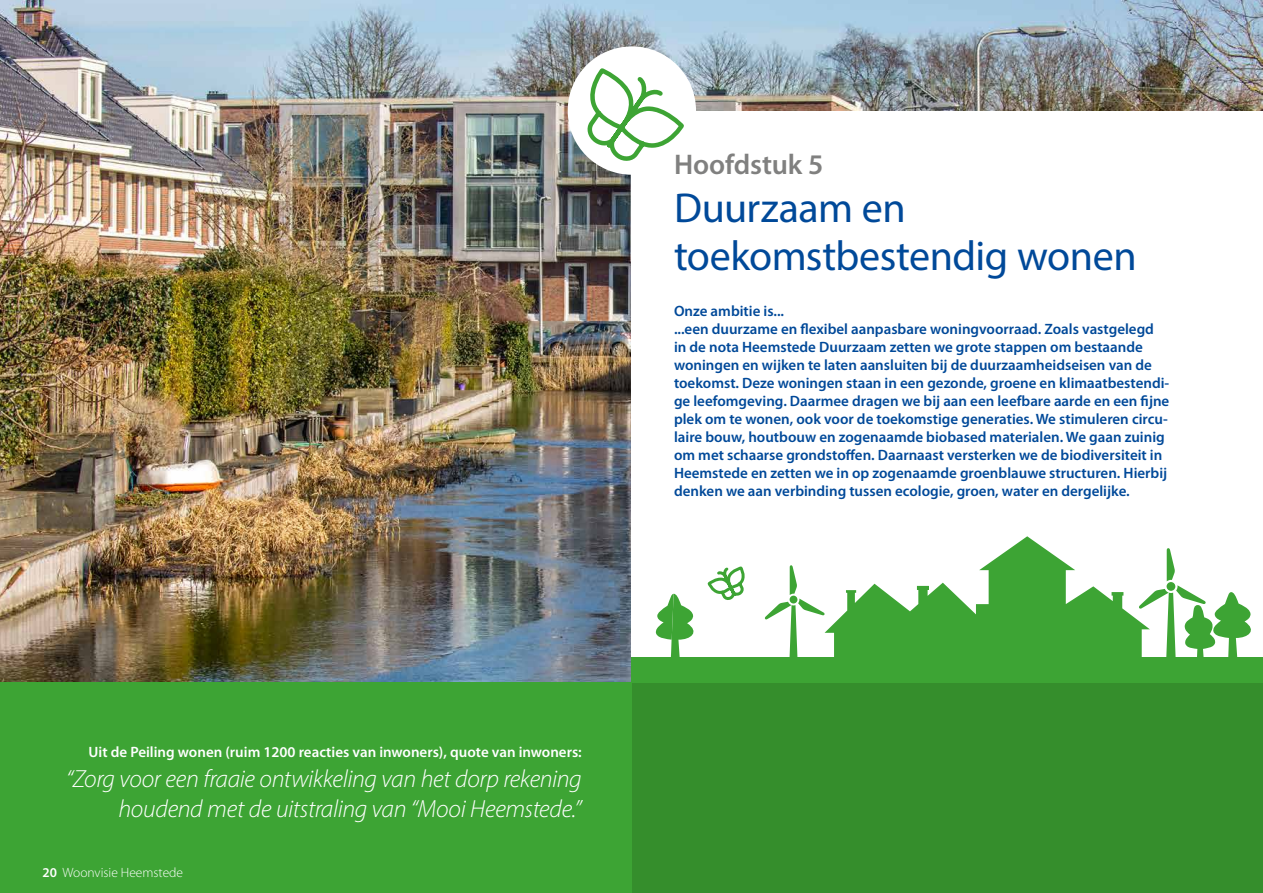
<style>
.page{position:relative;width:1263px;height:893px;background:#fff}
.page>*{position:absolute;margin:0;border:0;box-sizing:border-box;transform-origin:0 0}
.t1{font:42px/48px "Myriad Pro";letter-spacing:-.01em;color:#004999}
.t2{font:600 28.5px "Myriad Pro";letter-spacing:-.005em;color:#80807f}
.t3{font:italic 24.9px/29.8px "Myriad Variable Concept";letter-spacing:-.015em;color:#fff;text-align:right}
.t4{font:600 15px/18px "Myriad Pro";color:#004999}
.t5{font:600 15px "Myriad Pro";color:#fff}
.t6{font:300 13.5px "Myriad Pro";color:#fff}
.s1{font-weight:600}
</style>
<div class="page">
<div style="left:631px;top:682px;width:632px;height:211px;background:#358e2c"></div>
<img style="left:0;top:0;width:1263px;height:682px">
<div style="left:631px;top:111px;width:632px;height:571px;background:#fff"></div>
<div style="left:0;top:682px;width:632px;height:211px;background:#3da434"></div>
<div style="left:631px;top:657px;width:632px;height:25px;background:#3da434"></div>
<svg style="left:656px;top:566px;width:89px;height:91px"></svg>
<svg style="left:764px;top:536px;width:487px;height:121px"></svg>
<div style="left:568px;top:46px;width:128px;height:129px;background:#fff;border-radius:50%"></div>
<svg style="left:584px;top:66px;width:102px;height:100px"></svg>
<h2 class="t2" style="left:674px;top:149px;width:151px">Hoofdstuk 5</h2>
<h1 class="t1" style="left:674px;top:184px;width:464px">Duurzaam en toekomstbestendig wonen</h1>
<p class="t4" style="left:674px;top:302px;width:497px">Onze ambitie is...<br>...een duurzame en flexibel aanpasbare woningvoorraad. Zoals vastgelegd in de nota Heemstede Duurzaam zetten we grote stappen om bestaande woningen en wijken te laten aansluiten bij de duurzaamheidseisen van de toekomst. Deze woningen staan in een gezonde, groene en klimaatbestendi&shy;ge leefomgeving. Daarmee dragen we bij aan een leefbare aarde en een fijne plek om te wonen, ook voor de toekomstige generaties. We stimuleren circu&shy;laire bouw, houtbouw en zogenaamde biobased materialen. We gaan zuinig om met schaarse grondstoffen. Daarnaast versterken we de biodiversiteit in Heemstede en zetten we in op zogenaamde groenblauwe structuren. Hierbij denken we aan verbinding tussen ecologie, groen, water en dergelijke.</p>
<p class="t5" style="left:89px;top:744px;width:495px">Uit de Peiling wonen (ruim 1200 reacties van inwoners), quote van inwoners:</p>
<h3 class="t3" style="left:66px;top:764px;width:517px">“Zorg voor een fraaie ontwikkeling van het dorp rekening houdend met de uitstraling van “Mooi Heemstede.”</h3>
<p class="t6" style="left:43px;top:865px;width:142px"><span class="s1">20</span> Woonvisie Heemstede</p>
</div>
